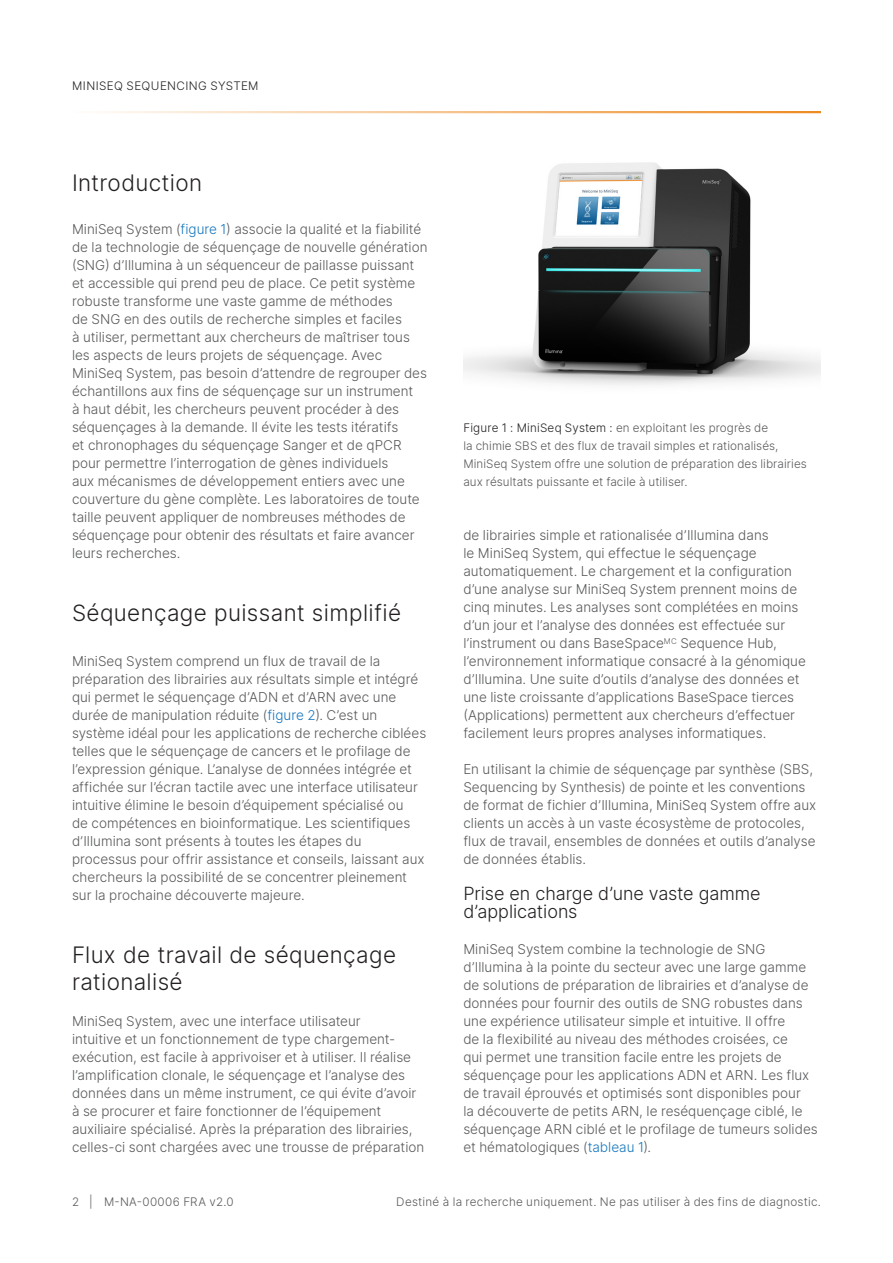
<style>
.page{position:relative;width:893px;height:1263px;background:#fff}
.page>*{position:absolute;margin:0;border:0;box-sizing:border-box;transform-origin:0 0}
.A-Head{font:300 22.5px/27px "Inter";letter-spacing:.015em;color:#231f20}
.B-Head{font:300 18px/18px "Inter";letter-spacing:-.005em;color:#231f20}
.Body_Copy{font:300 13.5px/18px "Inter";color:#57585a}
.zz_For_Research_Only{font:300 11.7px/18px "Inter";letter-spacing:.01em;color:#57585a}
.t1{font:300 11.7px "Inter";letter-spacing:.04em;color:#231f20}
.zz_For_Research_Only-2{font:300 11.7px "Inter";letter-spacing:.035em;color:#57585a}
.s1{color:#1576bd}
.s2{color:#231f20}
</style>
<div class="page">
<hr style="left:72px;top:111px;width:749px;height:2px;background:#ed8b22">
<img style="left:463px;top:162px;width:357px;height:223px">
<p class="t1" style="left:72px;top:77px;width:72px">MiniSeq Sequencing</p>
<p class="t1" style="left:211px;top:77px;width:25px">System</p>
<p class="A-Head" style="left:72px;top:169px;width:132px">Introduction</p>
<p class="Body_Copy" style="left:72px;top:220px;width:357px">MiniSeq System (<span class="s1">figure 1</span>) associe la qualité et la fiabilité de la technologie de séquençage de nouvelle génération (SNG) d’Illumina à un séquenceur de paillasse puissant et accessible qui prend peu de place. Ce petit système robuste transforme une vaste gamme de méthodes<br>de SNG en des outils de recherche simples et faciles<br>à utiliser, permettant aux chercheurs de maîtriser tous les aspects de leurs projets de séquençage. Avec MiniSeq System, pas besoin d’attendre de regrouper des échantillons aux fins de séquençage sur un instrument<br>à haut débit, les chercheurs peuvent procéder à des séquençages à la demande. Il évite les tests itératifs<br>et chronophages du séquençage Sanger et de qPCR pour permettre l’interrogation de gènes individuels<br>aux mécanismes de développement entiers avec une couverture du gène complète. Les laboratoires de toute taille peuvent appliquer de nombreuses méthodes de séquençage pour obtenir des résultats et faire avancer leurs recherches.</p>
<p class="A-Head" style="left:72px;top:599px;width:331px">Séquençage puissant simplifié</p>
<p class="Body_Copy" style="left:72px;top:652px;width:356px">MiniSeq System comprend un flux de travail de la préparation des librairies aux résultats simple et intégré qui permet le séquençage d’ADN et d’ARN avec une durée de manipulation réduite (<span class="s1">figure 2</span>). C’est un système idéal pour les applications de recherche ciblées telles que le séquençage de cancers et le profilage de l’expression génique. L’analyse de données intégrée et affichée sur l’écran tactile avec une interface utilisateur intuitive élimine le besoin d’équipement spécialisé ou<br>de compétences en bioinformatique. Les scientifiques d’Illumina sont présents à toutes les étapes du processus pour offrir assistance et conseils, laissant aux chercheurs la possibilité de se concentrer pleinement sur la prochaine découverte majeure.</p>
<p class="A-Head" style="left:72px;top:941px;width:326px">Flux de travail de séquençage rationalisé</p>
<p class="Body_Copy" style="left:72px;top:1012px;width:354px">MiniSeq System, avec une interface utilisateur<br>intuitive et un fonctionnement de type chargement&shy;exécution, est facile à apprivoiser et à utiliser. Il réalise l’amplification clonale, le séquençage et l’analyse des données dans un même instrument, ce qui évite d’avoir à se procurer et faire fonctionner de l’équipement auxiliaire spécialisé. Après la préparation des librairies, celles-ci sont chargées avec une trousse de préparation</p>
<p class="zz_For_Research_Only" style="left:463px;top:419px;width:345px"><span class="s2">Figure 1 : MiniSeq System :</span> en exploitant les progrès de<br>la chimie SBS et des flux de travail simples et rationalisés, MiniSeq System offre une solution de préparation des librairies aux résultats puissante et facile à utiliser.</p>
<p class="Body_Copy" style="left:463px;top:526px;width:344px">de librairies simple et rationalisée d’Illumina dans<br>le MiniSeq System, qui effectue le séquençage automatiquement. Le chargement et la configuration d’une analyse sur MiniSeq System prennent moins de cinq minutes. Les analyses sont complétées en moins d’un jour et l’analyse des données est effectuée sur l’instrument ou dans BaseSpace<sup>MC</sup> Sequence Hub, l’environnement informatique consacré à la génomique d’Illumina. Une suite d’outils d’analyse des données et une liste croissante d’applications BaseSpace tierces (Applications) permettent aux chercheurs d’effectuer facilement leurs propres analyses informatiques.</p>
<p class="Body_Copy" style="left:463px;top:760px;width:354px">En utilisant la chimie de séquençage par synthèse (SBS, Sequencing by Synthesis) de pointe et les conventions de format de fichier d’Illumina, MiniSeq System offre aux clients un accès à un vaste écosystème de protocoles, flux de travail, ensembles de données et outils d’analyse de données établis.</p>
<p class="B-Head" style="left:463px;top:884px;width:299px">Prise en charge d’une vaste gamme d’applications</p>
<p class="Body_Copy" style="left:463px;top:940px;width:356px">MiniSeq System combine la technologie de SNG d’Illumina à la pointe du secteur avec une large gamme de solutions de préparation de librairies et d’analyse de données pour fournir des outils de SNG robustes dans une expérience utilisateur simple et intuitive. Il offre<br>de la flexibilité au niveau des méthodes croisées, ce<br>qui permet une transition facile entre les projets de séquençage pour les applications ADN et ARN. Les flux de travail éprouvés et optimisés sont disponibles pour<br>la découverte de petits ARN, le reséquençage ciblé, le séquençage ARN ciblé et le profilage de tumeurs solides et hématologiques (<span class="s1">tableau 1</span>).</p>
<p class="zz_For_Research_Only-2" style="left:72px;top:1193px;width:163px">2 | M-NA-00006 FRA v2.0</p>
<p class="zz_For_Research_Only" style="left:396px;top:1193px;width:426px">Destiné à la recherche uniquement. Ne pas utiliser à des fins de diagnostic.</p>
</div>
